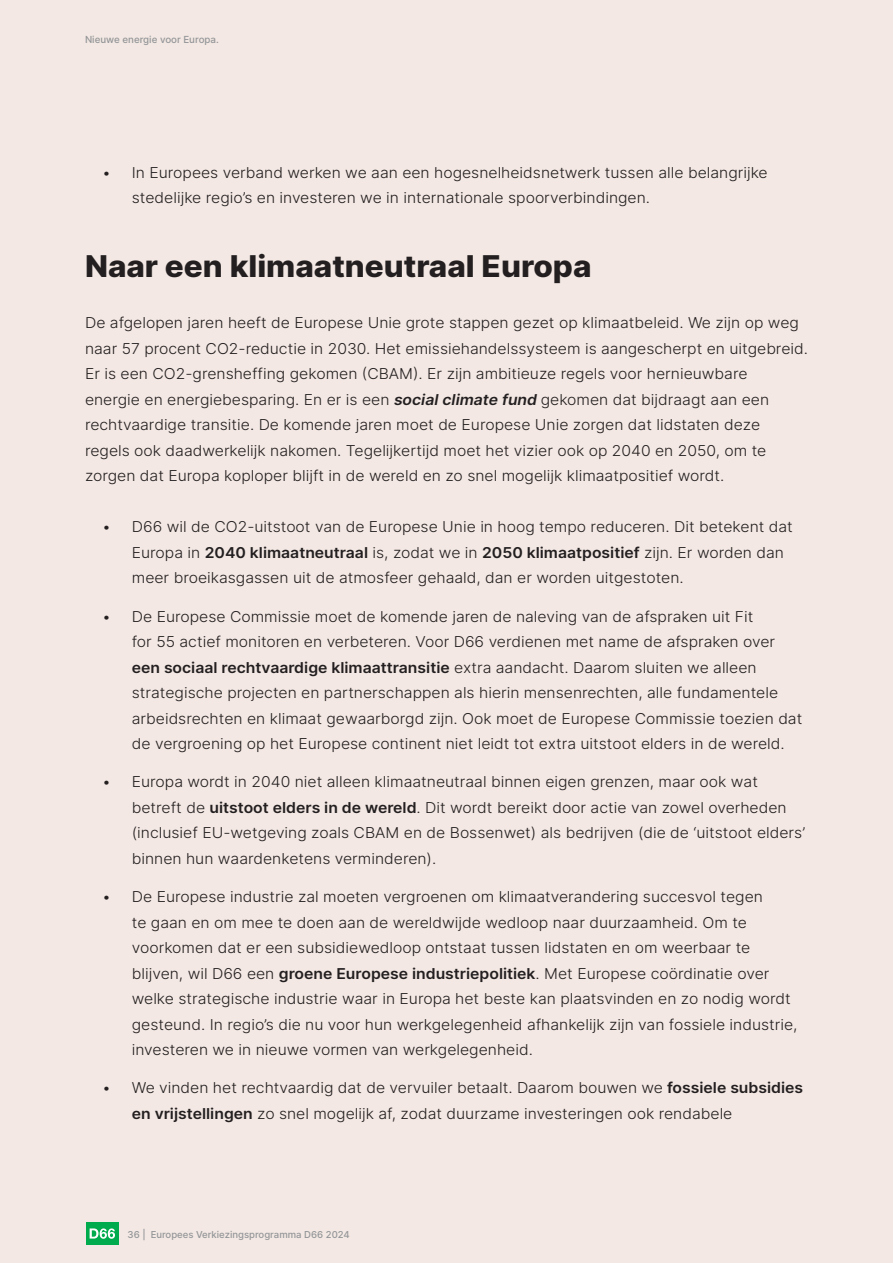
<style>
.page{position:relative;width:893px;height:1263px;background:#f3e8e3}
.page>*{position:absolute;margin:0;border:0;box-sizing:border-box;transform-origin:0 0}
.t1{font:800 30px "Inter";color:#231f20;scale:1.05 1}
.t2{font:300 15px/25.5px "Inter";color:#231f20;scale:1.05 1}
.t3{font:500 9.75px "Inter";color:#939598}
.t4{font:500 9.6px "Inter";color:#939598}
.s1{font-weight:600;font-style:italic}
.s2{font-weight:600}
</style>
<div class="page">
<div style="left:86px;top:1222px;width:33px;height:23px;background:#00ab4d"></div>
<svg style="left:90px;top:1228px;width:25px;height:11px"></svg>
<p class="t3" style="left:85px;top:33px;width:135px">Nieuwe energie voor Europa.</p>
<p class="t2" style="left:132px;top:159px;width:607px;text-indent:-30px">• In Europees verband werken we aan een hogesnelheidsnetwerk tussen alle belangrijke stedelijke regio’s en investeren we in internationale spoorverbindingen.</p>
<h1 class="t1" style="left:85px;top:245px;width:484px">Naar een klimaatneutraal Europa</h1>
<p class="t2" style="left:85px;top:310px;width:690px">De afgelopen jaren heeft de Europese Unie grote stappen gezet op klimaatbeleid. We zijn op weg naar 57 procent CO2-reductie in 2030. Het emissiehandelssysteem is aangescherpt en uitgebreid.<br>Er is een CO2-grensheffing gekomen (CBAM). Er zijn ambitieuze regels voor hernieuwbare<br>energie en energiebesparing. En er is een <span class="s1">social climate fund</span> gekomen dat bijdraagt aan een rechtvaardige transitie. De komende jaren moet de Europese Unie zorgen dat lidstaten deze regels ook daadwerkelijk nakomen. Tegelijkertijd moet het vizier ook op 2040 en 2050, om te zorgen dat Europa koploper blijft in de wereld en zo snel mogelijk klimaatpositief wordt.</p>
<p class="t2" style="left:132px;top:514px;width:631px;text-indent:-30px">• D66 wil de CO2-uitstoot van de Europese Unie in hoog tempo reduceren. Dit betekent dat<br>Europa in <span class="s2">2040 klimaatneutraal</span> is, zodat we in <span class="s2">2050 klimaatpositief</span> zijn. Er worden dan meer broeikasgassen uit de atmosfeer gehaald, dan er worden uitgestoten.</p>
<p class="t2" style="left:132px;top:603px;width:640px;text-indent:-30px">• De Europese Commissie moet de komende jaren de naleving van de afspraken uit Fit<br>for 55 actief monitoren en verbeteren. Voor D66 verdienen met name de afspraken over <span class="s2">een sociaal rechtvaardige klimaattransitie</span> extra aandacht. Daarom sluiten we alleen strategische projecten en partnerschappen als hierin mensenrechten, alle fundamentele arbeidsrechten en klimaat gewaarborgd zijn. Ook moet de Europese Commissie toezien dat de vergroening op het Europese continent niet leidt tot extra uitstoot elders in de wereld.</p>
<p class="t2" style="left:132px;top:769px;width:643px;text-indent:-30px">• Europa wordt in 2040 niet alleen klimaatneutraal binnen eigen grenzen, maar ook wat betreft de <span class="s2">uitstoot elders in de wereld</span>. Dit wordt bereikt door actie van zowel overheden (inclusief EU-wetgeving zoals CBAM en de Bossenwet) als bedrijven (die de ‘uitstoot elders’ binnen hun waardenketens verminderen).</p>
<p class="t2" style="left:132px;top:884px;width:635px;text-indent:-30px">• De Europese industrie zal moeten vergroenen om klimaatverandering succesvol tegen<br>te gaan en om mee te doen aan de wereldwijde wedloop naar duurzaamheid. Om te voorkomen dat er een subsidiewedloop ontstaat tussen lidstaten en om weerbaar te blijven, wil D66 een <span class="s2">groene Europese industriepolitiek</span>. Met Europese coördinatie over welke strategische industrie waar in Europa het beste kan plaatsvinden en zo nodig wordt gesteund. In regio’s die nu voor hun werkgelegenheid afhankelijk zijn van fossiele industrie, investeren we in nieuwe vormen van werkgelegenheid.</p>
<p class="t2" style="left:132px;top:1075px;width:641px;text-indent:-30px">• We vinden het rechtvaardig dat de vervuiler betaalt. Daarom bouwen we <span class="s2">fossiele subsidies en vrijstellingen</span> zo snel mogelijk af, zodat duurzame investeringen ook rendabele</p>
<p class="t4" style="left:128px;top:1227px;width:224px">36 | Europees Verkiezingsprogramma D66 2024</p>
</div>
